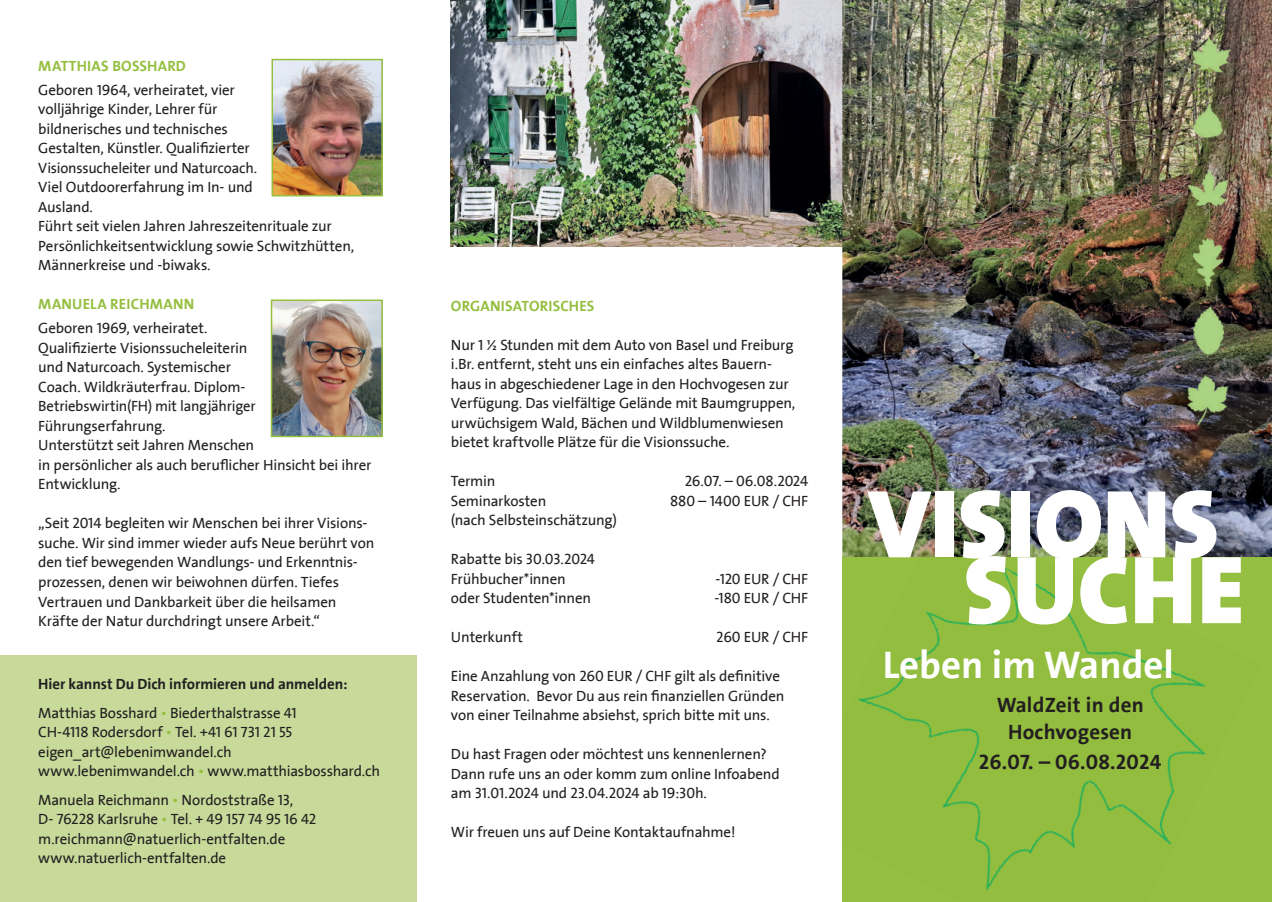
<style>
.page{position:relative;width:1272px;height:902px;background:#fff}
.page>*{position:absolute;margin:0;border:0;box-sizing:border-box;transform-origin:0 0}
.t1{font:900 97.5px "The Sans";color:#fff}
.t2{font:700 39px "The Sans LF";color:#fff}
.t3{font:700 21px/27px "The Sans LF";letter-spacing:.01em;color:#231f20;text-align:center}
.t4{font:15px/19.5px "The Sans LF";letter-spacing:-.015em;color:#231f20}
.t5{font:700 15px/28.5px "The Sans LF";letter-spacing:-.005em;color:#231f20}
.t6{font:700 15px "The Sans LF";letter-spacing:.01em;color:#95bf40}
.s1{font-weight:400}
.s2{font-weight:400;color:#95bf40}
.s3{color:#95bf40}
</style>
<div class="page">
<img style="left:451px;top:0;width:391px;height:247px">
<img style="left:842px;top:0;width:429px;height:557px">
<div style="left:842px;top:557px;width:429px;height:344px;background:#95bf40"></div>
<img style="left:919px;top:518px;width:118px;height:39px">
<img style="left:858px;top:557px;width:348px;height:334px">
<div style="left:0;top:655px;width:417px;height:246px;background:#c7da9a"></div>
<img style="left:274px;top:62px;width:106px;height:131px">
<div style="left:271px;top:59px;width:112px;height:137px;border:2px solid #95bf40"></div>
<img style="left:1191px;top:36px;width:40px;height:50px">
<img style="left:1193px;top:102px;width:29px;height:51px">
<img style="left:1188px;top:170px;width:39px;height:51px">
<img style="left:1193px;top:238px;width:29px;height:51px">
<img style="left:1193px;top:306px;width:30px;height:51px">
<img style="left:1187px;top:374px;width:41px;height:51px">
<img style="left:274px;top:302px;width:106px;height:132px">
<div style="left:271px;top:299px;width:112px;height:138px;border:2px solid #95bf40"></div>
<p class="t6" style="left:38px;top:60px;width:149px">MATTHIAS BOSSHARD</p>
<p class="t4" style="left:38px;top:81px;width:317px">Geboren 1964, verheiratet, vier<br>volljährige Kinder, Lehrer für<br>bildnerisches und technisches<br>Gestalten, Künstler. Qualifizierter Visionssucheleiter und Naturcoach.<br>Viel Outdoorerfahrung im In- und<br>Ausland.<br>Führt seit vielen Jahren Jahreszeitenrituale zur Persönlichkeitsentwicklung sowie Schwitzhütten, Männerkreise und -biwaks.</p>
<p class="t6" style="left:38px;top:298px;width:157px">MANUELA REICHMANN</p>
<p class="t4" style="left:38px;top:319px;width:335px">Geboren 1969, verheiratet.<br>Qualifizierte Visionssucheleiterin<br>und Naturcoach. Systemischer<br>Coach. Wildkräuterfrau. Diplom-<br>Betriebswirtin(FH) mit langjähriger Führungserfahrung.<br>Unterstützt seit Jahren Menschen<br>in persönlicher als auch beruflicher Hinsicht bei ihrer Entwicklung.</p>
<p class="t4" style="left:38px;top:514px;width:337px">„Seit 2014 begleiten wir Menschen bei ihrer Visions&shy;suche. Wir sind immer wieder aufs Neue berührt von den tief bewegenden Wandlungs- und Erkenntnis&shy;prozessen, denen wir beiwohnen dürfen. Tiefes Vertrauen und Dankbarkeit über die heilsamen Kräfte der Natur durchdringt unsere Arbeit.“</p>
<p class="t5" style="left:38px;top:671px;width:311px">Hier kannst Du Dich informieren und anmelden:<br><span class="s1">Matthias Bosshard</span> <span class="s2">ï</span> <span class="s1">Biederthalstrasse 41</span></p>
<p class="t4" style="left:38px;top:723px;width:343px">CH-4118 Rodersdorf <span class="s3">ï</span> Tel. +41 61 731 21 55 eigen_art@lebenimwandel.ch www.lebenimwandel.ch <span class="s3">ï</span> www.matthiasbosshard.ch</p>
<p class="t4" style="left:38px;top:790px;width:279px">Manuela Reichmann <span class="s3">ï</span> Nordoststraße 13,<br>D- 76228 Karlsruhe <span class="s3">ï</span> Tel. + 49 157 74 95 16 42 m.reichmann@natuerlich-entfalten.de www.natuerlich-entfalten.de</p>
<p class="t6" style="left:451px;top:299px;width:145px">ORGANISATORISCHES</p>
<p class="t4" style="left:451px;top:335px;width:346px">Nur 1 ½ Stunden mit dem Auto von Basel und Freiburg i.Br. entfernt, steht uns ein einfaches altes Bauern&shy;haus in abgeschiedener Lage in den Hochvogesen zur Verfügung. Das vielfältige Gelände mit Baumgruppen, urwüchsigem Wald, Bächen und Wildblumenwiesen bietet kraftvolle Plätze für die Visionssuche.</p>
<p class="t4" style="left:451px;top:472px;width:168px">Termin<br>Seminarkosten<br>(nach Selbsteinschätzung)</p>
<p class="t4" style="left:451px;top:550px;width:146px">Rabatte bis 30.03.2024<br>Frühbucher*innen oder Studenten*innen</p>
<p class="t4" style="left:451px;top:628px;width:74px">Unterkunft</p>
<p class="t4" style="left:451px;top:667px;width:335px">Eine Anzahlung von 260 EUR / CHF gilt als definitive<br>Reservation. Bevor Du aus rein finanziellen Gründen von einer Teilnahme absiehst, sprich bitte mit uns.</p>
<p class="t4" style="left:451px;top:745px;width:330px">Du hast Fragen oder möchtest uns kennenlernen?<br>Dann rufe uns an oder komm zum online Infoabend am 31.01.2024 und 23.04.2024 ab 19:30h.</p>
<p class="t4" style="left:451px;top:823px;width:286px">Wir freuen uns auf Deine Kontaktaufnahme!</p>
<p class="t4" style="left:670px;top:472px;width:140px;text-align:right">26.07. – 06.08.2024<br>880 – 1400 EUR / CHF</p>
<p class="t4" style="left:714px;top:569px;width:95px">-120 EUR / CHF -180 EUR / CHF</p>
<p class="t4" style="left:716px;top:628px;width:93px">260 EUR / CHF</p>
<h1 class="t1" style="left:867px;top:466px;width:352px">VISIONS</h1>
<h1 class="t1" style="left:963px;top:532px;width:282px">SUCHE</h1>
<h2 class="t2" style="left:882px;top:649px;width:292px">Leben im Wandel</h2>
<h3 class="t3" style="left:996px;top:693px;width:148px">WaldZeit in den<br>Hochvogesen</h3>
<h3 class="t3" style="left:978px;top:750px;width:184px">26.07. – 06.08.2024</h3>
</div>
